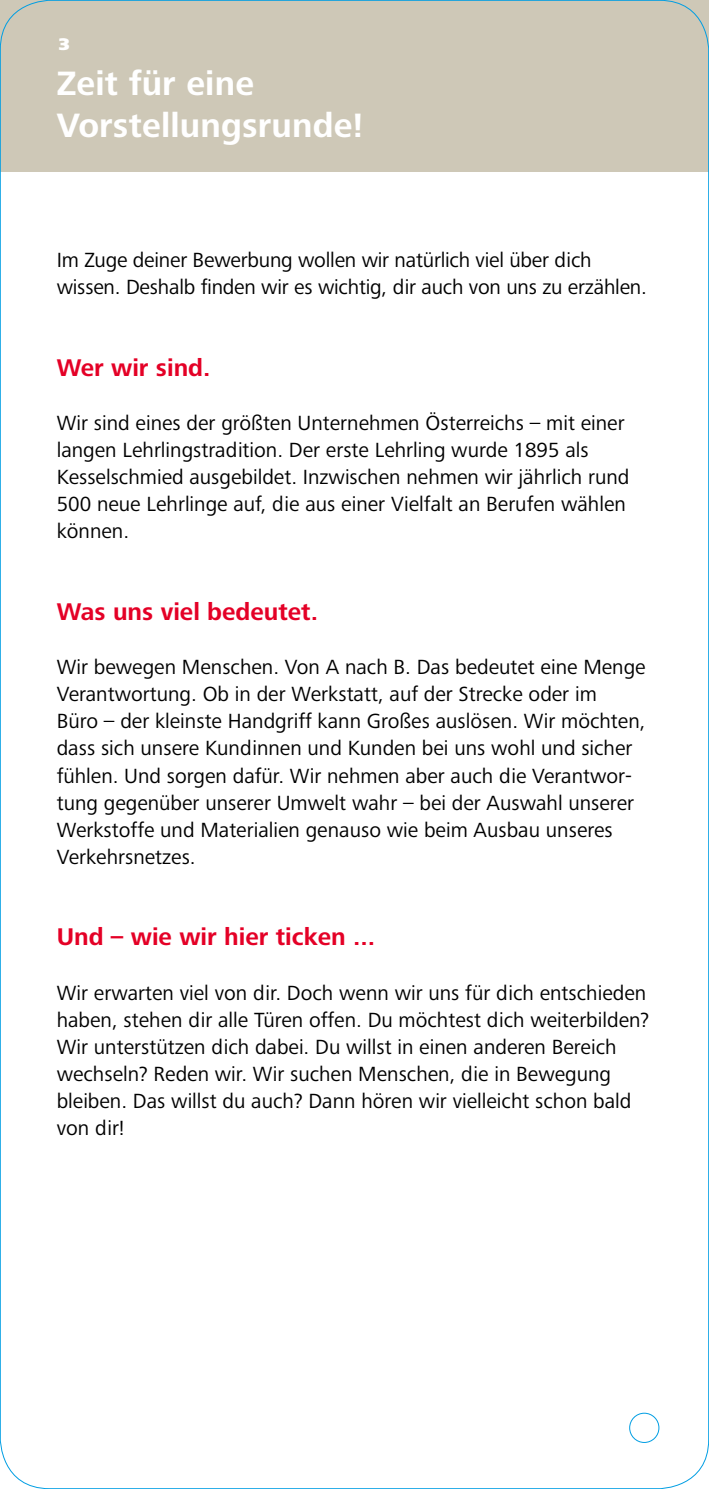
<style>
.page{position:relative;width:709px;height:1489px;background:#fff}
.page>*{position:absolute;margin:0;border:0;box-sizing:border-box;transform-origin:0 0}
.t1{font:700 35px/42px "Frutiger Next Pro";letter-spacing:.005em;color:#fff}
.t2{font:700 25px "Frutiger Next Pro";color:#e40026}
.t3{font:21.25px/27px "Frutiger Next Pro";color:#000}
.t4{font:900 17.5px "Frutiger Next Pro";color:#fff}
</style>
<div class="page">
<div style="left:0;top:0;width:709px;height:171px;background:#cec8b7"></div>
<div style="left:629px;top:1412px;width:30px;height:30px;border:1px solid #009ee3;border-radius:50%"></div>
<p class="t4" style="left:58px;top:34px;width:13px">3</p>
<h1 class="t1" style="left:57px;top:63px;width:308px">Zeit für eine<br>Vorstellungsrunde!</h1>
<p class="t3" style="left:57px;top:246px;width:591px">Im Zuge deiner Bewerbung wollen wir natürlich viel über dich wissen. Deshalb finden wir es wichtig, dir auch von uns zu erzählen.</p>
<p class="t2" style="left:57px;top:353px;width:155px">Wer wir sind.</p>
<p class="t3" style="left:57px;top:409px;width:574px">Wir sind eines der größten Unternehmen Österreichs – mit einer langen Lehrlingstradition. Der erste Lehrling wurde 1895 als Kesselschmied ausgebildet. Inzwischen nehmen wir jährlich rund 500 neue Lehrlinge auf, die aus einer Vielfalt an Berufen wählen können.</p>
<p class="t2" style="left:57px;top:597px;width:263px">Was uns viel bedeutet.</p>
<p class="t3" style="left:57px;top:653px;width:590px">Wir bewegen Menschen. Von A nach B. Das bedeutet eine Menge Verantwortung. Ob in der Werkstatt, auf der Strecke oder im<br>Büro – der kleinste Handgriff kann Großes auslösen. Wir möchten, dass sich unsere Kundinnen und Kunden bei uns wohl und sicher fühlen. Und sorgen dafür. Wir nehmen aber auch die Verantwor&shy;tung gegenüber unserer Umwelt wahr – bei der Auswahl unserer Werkstoffe und Materialien genauso wie beim Ausbau unseres Verkehrsnetzes.</p>
<p class="t2" style="left:57px;top:922px;width:320px">Und – wie wir hier ticken ...</p>
<p class="t3" style="left:57px;top:979px;width:594px">Wir erwarten viel von dir. Doch wenn wir uns für dich entschieden haben, stehen dir alle Türen offen. Du möchtest dich weiterbilden?<br>Wir unterstützen dich dabei. Du willst in einen anderen Bereich wechseln? Reden wir. Wir suchen Menschen, die in Bewegung bleiben. Das willst du auch? Dann hören wir vielleicht schon bald von dir!</p>
</div>
